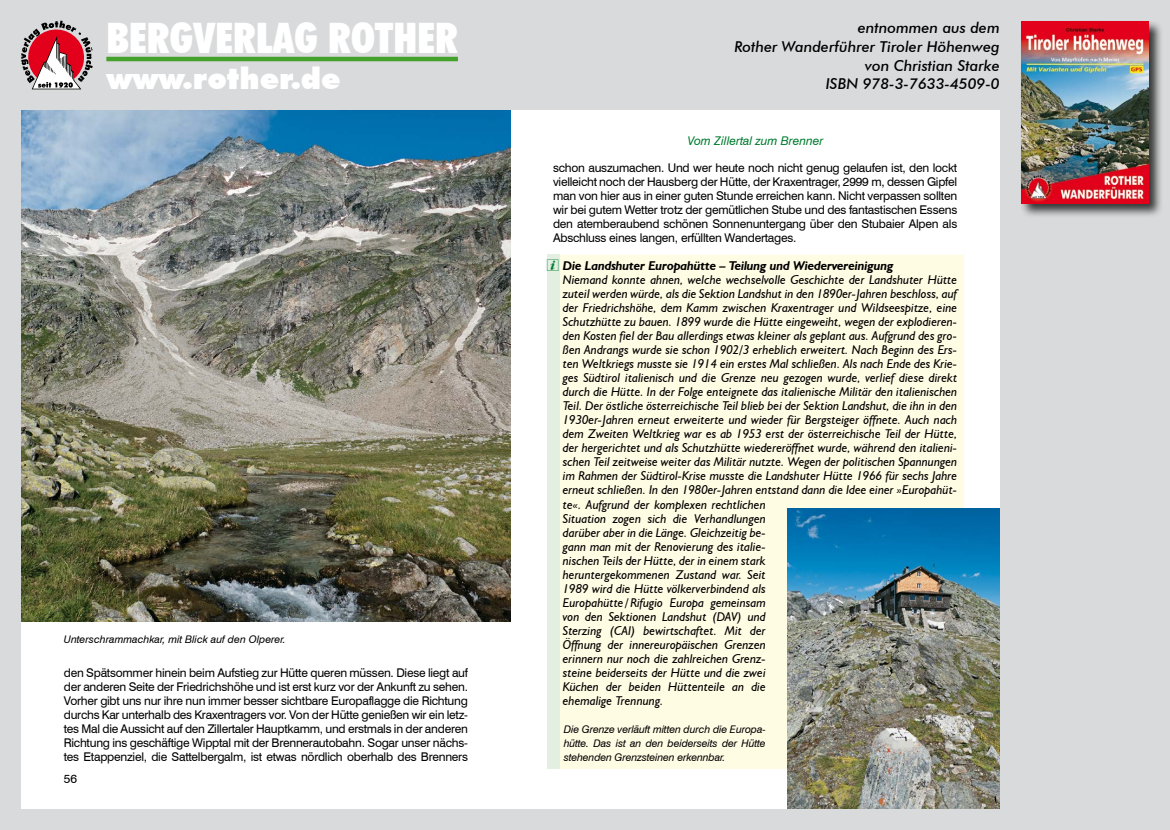
<style>
.page{position:relative;width:1170px;height:830px;background:#fff}
.page>*{position:absolute;margin:0;border:0;box-sizing:border-box;transform-origin:0 0}
.t1{font:900 condensed 42px "Futura BT";color:#fff}
.t2{font:900 30px "Futura BT";color:#fff}
.t3{font:16.05px "wb font";color:#007c30}
.t4{font:italic 500 15px/18.9px "Futura BT";color:#000;text-align:right}
.t5{font:italic 12.75px/14.1px "Humanist 521 BT";color:#000}
.t6{font:italic 700 12.75px "Humanist 521 BT";letter-spacing:-.01em;color:#000}
.t7{font:12px/14.1px "Swiss 721 BT";letter-spacing:-.02em;color:#000;text-align:justify}
.t8{font:italic 12px "Swiss 721 BT";color:#007c30}
.t9{font:italic 10.5px/14.1px "Swiss 721 BT";letter-spacing:-.01em;color:#000;text-align:justify}
</style>
<div class="page">
<div style="left:0;top:0;width:1169px;height:829px;background:#d9dadb"></div>
<svg style="left:21px;top:21px;width:72px;height:68px"></svg>
<hr style="left:106px;top:57px;width:352px;height:4px;background:#44a12b">
<div style="left:1019px;top:19px;width:143px;height:199px;background:#000;opacity:.75"></div>
<img style="left:1020px;top:21px;width:128px;height:182px">
<div style="left:21px;top:111px;width:978px;height:697px;background:#fff"></div>
<img style="left:21px;top:111px;width:489px;height:509px">
<div style="left:546px;top:249px;width:417px;height:519px;background:#fffce4"></div>
<div style="left:546px;top:249px;width:417px;height:6px;background:#fff"></div>
<div style="left:546px;top:255px;width:13px;height:513px;background:#e2efe1"></div>
<img style="left:787px;top:508px;width:212px;height:300px">
<h1 class="t1" style="left:106px;top:12px;width:353px">BERGVERLAG ROTHER</h1>
<h2 class="t2" style="left:106px;top:60px;width:236px">www.rother.de</h2>
<p class="t9" style="left:64px;top:632px;width:223px">Unterschrammachkar, mit Blick auf den Olperer.</p>
<p class="t7" style="left:64px;top:665px;width:405px">den Spätsommer hinein beim Aufstieg zur Hütte queren müssen. Diese liegt auf der anderen Seite der Friedrichshöhe und ist erst kurz vor der Ankunft zu sehen.<br>Vorher gibt uns nur ihre nun immer besser sichtbare Europaflagge die Richtung durchs Kar unterhalb des Kraxentragers vor. Von der Hütte genießen wir ein letz&shy;tes Mal die Aussicht auf den Zillertaler Hauptkamm, und erstmals in der anderen Richtung ins geschäftige Wipptal mit der Brennerautobahn. Sogar unser nächs&shy;tes Etappenziel, die Sattelbergalm, ist etwas nördlich oberhalb des Brenners</p>
<p class="t7" style="left:64px;top:771px;width:15px">56</p>
<p class="t4" style="left:734px;top:18px;width:267px">entnommen aus dem<br>Rother Wanderführer Tiroler Höhenweg von Christian Starke<br>ISBN 978-3-7633-4509-0</p>
<p class="t8" style="left:687px;top:133px;width:137px">Vom Zillertal zum Brenner</p>
<p class="t7" style="left:553px;top:160px;width:406px">schon auszumachen. Und wer heute noch nicht genug gelaufen ist, den lockt vielleicht noch der Hausberg der Hütte, der Kraxentrager, 2999 m, dessen Gipfel man von hier aus in einer guten Stunde erreichen kann. Nicht verpassen sollten wir bei gutem Wetter trotz der gemütlichen Stube und des fantastischen Essens den atemberaubend schönen Sonnenuntergang über den Stubaier Alpen als Abschluss eines langen, erfüllten Wandertages.</p>
<p class="t3" style="left:547px;top:259px;width:14px">=</p>
<p class="t6" style="left:563px;top:257px;width:332px">Die Landshuter Europahütte – Teilung und Wiedervereinigung</p>
<p class="t5" style="left:563px;top:272px;width:396px">Niemand konnte ahnen, welche wechselvolle Geschichte der Landshuter Hütte zuteil werden würde, als die Sektion Landshut in den 1890er-Jahren beschloss, auf der Friedrichshöhe, dem Kamm zwischen Kraxentrager und Wildseespitze, eine Schutzhütte zu bauen. 1899 wurde die Hütte eingeweiht, wegen der explodieren&shy;den Kosten fiel der Bau allerdings etwas kleiner als geplant aus. Aufgrund des gro&shy;ßen Andrangs wurde sie schon 1902/3 erheblich erweitert. Nach Beginn des Ers&shy;ten Weltkriegs musste sie 1914 ein erstes Mal schließen. Als nach Ende des Krie&shy;ges Südtirol italienisch und die Grenze neu gezogen wurde, verlief diese direkt durch die Hütte. In der Folge enteignete das italienische Militär den italienischen Teil. Der östliche österreichische Teil blieb bei der Sektion Landshut, die ihn in den 1930er-Jahren erneut erweiterte und wieder für Bergsteiger öffnete. Auch nach dem Zweiten Weltkrieg war es ab 1953 erst der österreichische Teil der Hütte, der hergerichtet und als Schutzhütte wiedereröffnet wurde, während den italieni&shy;schen Teil zeitweise weiter das Militär nutzte. Wegen der politischen Spannungen im Rahmen der Südtirol-Krise musste die Landshuter Hütte 1966 für sechs Jahre erneut schließen. In den 1980er-Jahren entstand dann die Idee einer »Europahüt&shy;te«. Aufgrund der komplexen rechtlichen<br>Situation zogen sich die Verhandlungen<br>darüber aber in die Länge. Gleichzeitig be-<br>gann man mit der Renovierung des italie-<br>nischen Teils der Hütte, der in einem stark<br>heruntergekommenen Zustand war. Seit<br>1989 wird die Hütte völkerverbindend als<br>Europahütte /Rifugio Europa gemeinsam<br>von den Sektionen Landshut (DAV) und<br>Sterzing (CAI) bewirtschaftet. Mit der<br>Öffnung der innereuropäischen Grenzen<br>erinnern nur noch die zahlreichen Grenz-<br>steine beiderseits der Hütte und die zwei<br>Küchen der beiden Hüttenteile an die<br>ehemalige Trennung.</p>
<p class="t9" style="left:563px;top:722px;width:203px">Die Grenze verläuft mitten durch die Europa&shy;hütte. Das ist an den beiderseits der Hütte stehenden Grenzsteinen erkennbar.</p>
</div>
